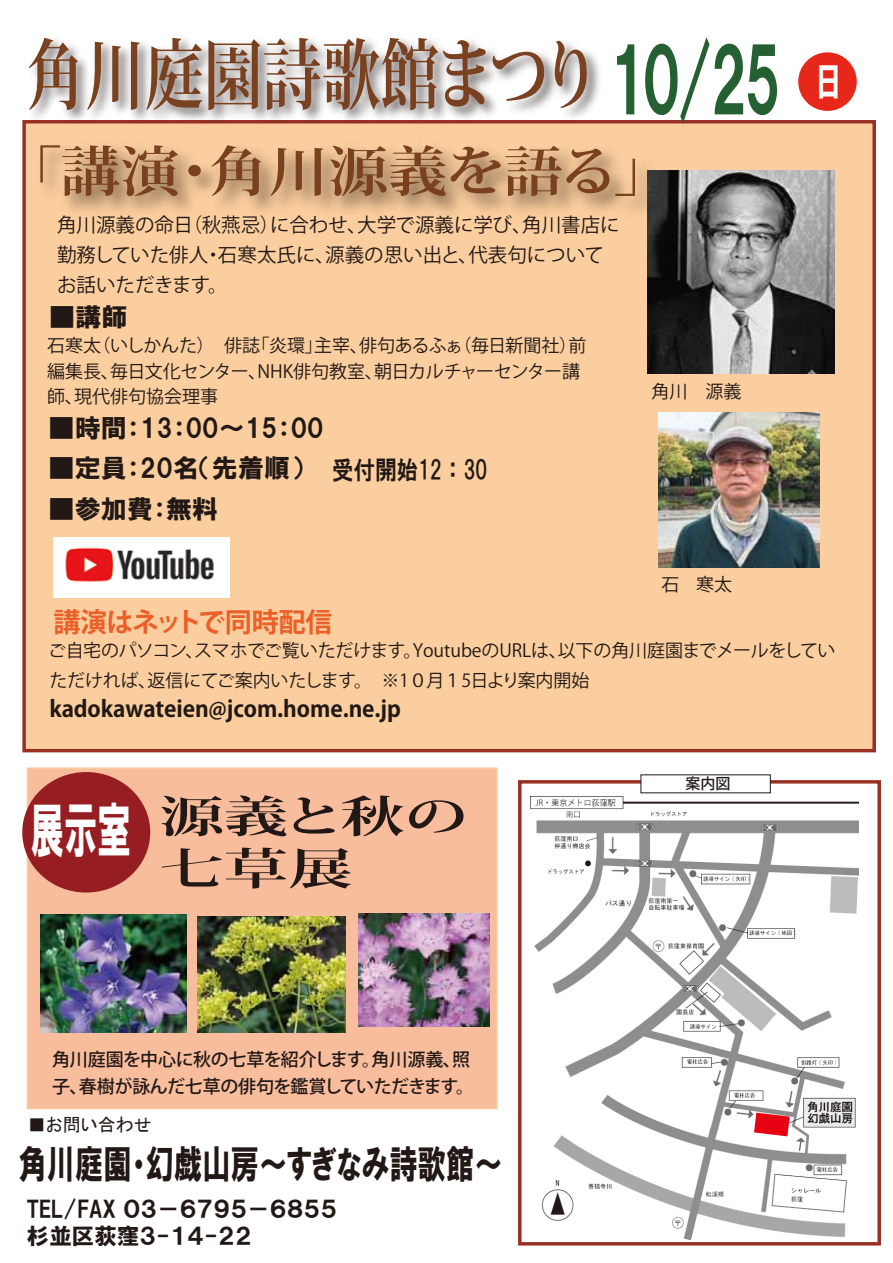
<style>
.page{position:relative;width:893px;height:1263px;background:#fff}
.page>*{position:absolute;margin:0;border:0;box-sizing:border-box;transform-origin:0 0}
.t1{font:700 76.8px "Koz Min Pro";color:#7a4120;scale:.77 1}
.t2{font:59.55px "HGP Soei Kakugothic UB";color:#fff;scale:.56 1}
.t3{font:700 54px "Koz Min Pro";color:#7a4120;scale:1.1 1}
.t4{font:700 43.5px/52.2px "Koz Min Pro";letter-spacing:-.005em;color:#221815;scale:1.48 1}
.t5{font:39px "HGP Soei Kakugothic UB";color:#221815;scale:.72 1}
.t6{font:38.55px "HGP Soei Kakugothic UB";color:#fff;scale:.7 1}
.t7{font:700 27px "Koz Go Pro";letter-spacing:-.02em;color:#eb5f29}
.t8{font:25.5px "HGP Soei Kakugothic UB";color:#221815}
.t9{font:25.5px "HGS Gothic E";color:#221815;scale:.85 1}
.t10{font:22.5px/27px "HGP Soei Kakugothic UB";color:#221815}
.t11{font:700 22.5px "Koz Go Pro";letter-spacing:-.005em;color:#221815}
.t12{font:19.5px/30px "Koz Go Pro";color:#221815}
.t13{font:18px/25.5px "Koz Go Pro";letter-spacing:-.005em;color:#221815}
.t14{font:500 18px/27px "Koz Go Pro";letter-spacing:-.025em;color:#221815}
.t15{font:18px "MS P Gothic";color:#221815}
.t16{font:500 15px "Koz Go Pro";color:#221815}
.s1{font-family:"HGP Soei Kakugothic UB";font-weight:400;font-size:87px;color:#246032}
</style>
<div class="page">
<div style="left:798px;top:52px;width:59px;height:59px;background:#e72719;border-radius:50%"></div>
<div style="left:22px;top:120px;width:854px;height:632px;background:#face9e;border:3px solid #973023"></div>
<img style="left:22px;top:38px;width:589px;height:96px">
<div style="left:27px;top:767px;width:471px;height:342px;background:#f7bd9d;border:2px solid #f9cb9e"></div>
<div style="left:22px;top:772px;width:128px;height:120px;background:#961e23;border-radius:50%"></div>
<img style="left:22px;top:134px;width:650px;height:99px">
<img style="left:530px;top:796px;width:328px;height:443px">
<svg style="left:754px;top:1113px;width:36px;height:23px"></svg>
<img style="left:648px;top:171px;width:186px;height:202px">
<img style="left:659px;top:413px;width:161px;height:154px">
<img style="left:41px;top:914px;width:145px;height:118px">
<img style="left:197px;top:916px;width:149px;height:116px">
<img style="left:359px;top:914px;width:131px;height:113px">
<div style="left:518px;top:780px;width:363px;height:465px;border:3px solid #973023"></div>
<img style="left:54px;top:537px;width:175px;height:60px">
<div style="left:640px;top:774px;width:131px;height:19px;background:#fff"></div>
<h1 class="t1" style="left:27px;top:19px;width:982px">角川庭園詩歌館まつり <span class="s1">10/25</span></h1>
<h3 class="t3" style="left:2px;top:132px;width:611px">「講演・角川源義を語る」</h3>
<p class="t12" style="left:57px;top:210px;width:564px">角川源義の命日（秋燕忌）に合わせ、大学で源義に学び、角川書店に勤務していた俳人・石寒太氏に、源義の思い出と、代表句についてお話いただきます。</p>
<h3 class="t8" style="left:49px;top:304px;width:80px">■講師</h3>
<p class="t13" style="left:47px;top:333px;width:541px">石寒太（いしかんた）　俳誌「炎環」主宰、俳句あるふぁ（毎日新聞社）前編集長、毎日文化センター、NHK俳句教室、朝日カルチャーセンター講師、現代俳句協会理事</p>
<h3 class="t8" style="left:49px;top:415px;width:276px">■時間：13：00～15：00</h3>
<h3 class="t8" style="left:49px;top:455px;width:256px">■定員：20名（先着順）</h3>
<h3 class="t8" style="left:49px;top:496px;width:171px">■参加費：無料</h3>
<h3 class="t9" style="left:332px;top:457px;width:184px">受付開始12：30</h3>
<h3 class="t7" style="left:53px;top:605px;width:281px">講演はネットで同時配信</h3>
<p class="t13" style="left:651px;top:379px;width:91px">角川　源義</p>
<p class="t13" style="left:661px;top:572px;width:72px">石 寒太</p>
<h3 class="t6" style="left:815px;top:62px;width:40px">日</h3>
<p class="t13" style="left:48px;top:636px;width:788px;line-height:30px">ご自宅のパソコン、スマホでご覧いただけます。YoutubeのURLは、以下の角川庭園までメールをしていただければ、返信にてご案内いたします。　※1０月１5日より案内開始</p>
<p class="t11" style="left:49px;top:694px;width:353px">kadokawateien@jcom.home.ne.jp</p>
<h2 class="t2" style="left:31px;top:800px;width:180px">展示室</h2>
<h3 class="t4" style="left:159px;top:788px;width:210px">源義と秋の七草展</h3>
<p class="t14" style="left:52px;top:1047px;width:423px">角川庭園を中心に秋の七草を紹介します。角川源義、照子、春樹が詠んだ七草の俳句を鑑賞していただきます。</p>
<p class="t15" style="left:28px;top:1116px;width:126px">■お問い合わせ</p>
<h3 class="t5" style="left:19px;top:1145px;width:674px">角川庭園・幻戯山房～すぎなみ詩歌館～</h3>
<p class="t10" style="left:27px;top:1195px;width:327px">TEL/FAX ０３－６７９５－６８５５　杉並区荻窪３-１４-２２</p>
<p class="t16" style="left:685px;top:774px;width:46px">案内図</p>
</div>
